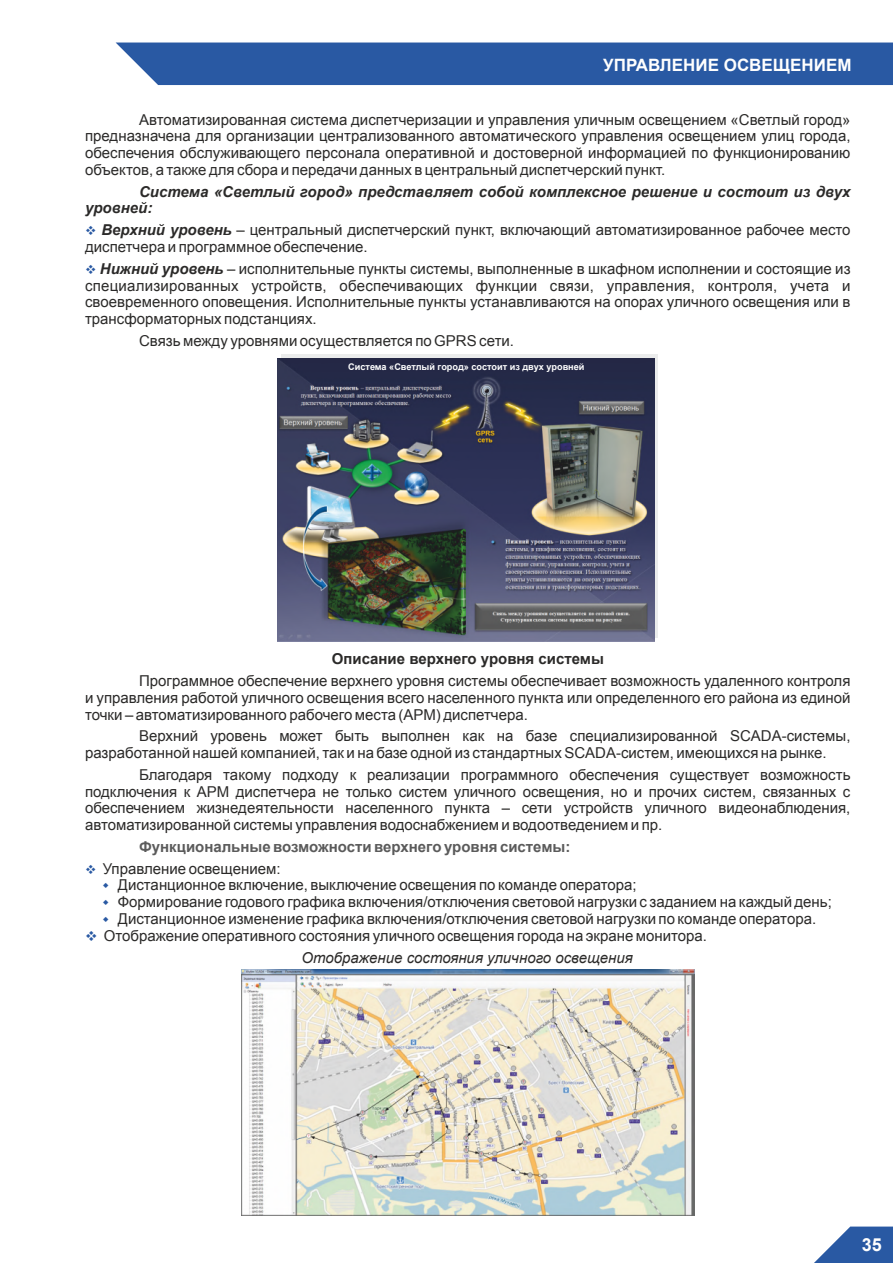
<style>
.page{position:relative;width:893px;height:1263px;background:#fff}
.page>*{position:absolute;margin:0;border:0;box-sizing:border-box;transform-origin:0 0}
.t1{font:700 18px "Arial";color:#fefefe}
.t2{font:700 16.95px "Arial";color:#fefefe}
.t3{font:15px/16.8px "Arial";color:#2b2a29;text-align:justify}
.t4{font:italic 700 15px/16.8px "Arial";color:#2b2a29}
.t5{font:700 15px "Arial";color:#5b5b5b}
.t6{font:italic 15px "Arial";color:#2b2a29}
.t7{font:700 15px "Arial";color:#2b2a29}
.t8{font:700 9.15px "Arial";color:#fefefe}
.s1{font-weight:700;font-style:italic}
</style>
<div class="page">
<div style="left:116px;top:43px;width:777px;height:42px;background:#2959a3"></div>
<svg style="left:814px;top:1226px;width:79px;height:37px"></svg>
<img style="left:241px;top:970px;width:453px;height:245px">
<div style="left:281px;top:355px;width:377px;height:283px;background:linear-gradient(to right,#ebecec,#ebecec)"></div>
<img style="left:278px;top:358px;width:376px;height:283px">
<p class="t2" style="left:603px;top:56px;width:250px">УПРАВЛЕНИЕ ОСВЕЩЕНИЕМ</p>
<p class="t3" style="left:85px;top:111px;width:767px;text-indent:54px">Автоматизированная система диспетчеризации и управления уличным освещением «Светлый город» предназначена для организации централизованного автоматического управления освещением улиц города, обеспечения обслуживающего персонала оперативной и достоверной информацией по функционированию объектов, а также для сбора и передачи данных в центральный диспетчерский пункт.</p>
<p class="t4" style="left:85px;top:183px;width:767px;text-indent:54px">Система «Светлый город» представляет собой комплексное решение и состоит из двух уровней:</p>
<p class="t3" style="left:85px;top:222px;width:767px;text-indent:16px"><span class="s1">Верхний уровень</span> – центральный диспетчерский пункт, включающий автоматизированное рабочее место диспетчера и программное обеспечение.</p>
<p class="t3" style="left:85px;top:260px;width:767px;text-indent:15px"><span class="s1">Нижний уровень</span> – исполнительные пункты системы, выполненные в шкафном исполнении и состоящие из специализированных устройств, обеспечивающих функции связи, управления, контроля, учета и своевременного оповещения. Исполнительные пункты устанавливаются на опорах уличного освещения или в трансформаторных подстанциях.</p>
<p class="t3" style="left:139px;top:332px;width:376px">Связь между уровнями осуществляется по GPRS сети.</p>
<p class="t8" style="left:348px;top:362px;width:238px">Система «Светлый город» состоит из двух уровней</p>
<p class="t7" style="left:332px;top:651px;width:274px">Описание верхнего уровня системы</p>
<p class="t3" style="left:85px;top:672px;width:767px;text-indent:54px">Программное обеспечение верхнего уровня системы обеспечивает возможность удаленного контроля и управления работой уличного освещения всего населенного пункта или определенного его района из единой точки – автоматизированного рабочего места (АРМ) диспетчера.</p>
<p class="t3" style="left:85px;top:728px;width:767px;text-indent:54px">Верхний уровень может быть выполнен как на базе специализированной SCADA-системы, разработанной нашей компанией, так и на базе одной из стандартных SCADA-систем, имеющихся на рынке.</p>
<p class="t3" style="left:85px;top:766px;width:767px;text-indent:54px">Благодаря такому подходу к реализации программного обеспечения существует возможность подключения к АРМ диспетчера не только систем уличного освещения, но и прочих систем, связанных с обеспечением жизнедеятельности населенного пункта – сети устройств уличного видеонаблюдения, автоматизированной системы управления водоснабжением и водоотведением и пр.</p>
<p class="t5" style="left:139px;top:838px;width:433px">Функциональные возможности верхнего уровня системы:</p>
<p class="t3" style="left:103px;top:860px;width:179px">Управление освещением:</p>
<p class="t3" style="left:118px;top:877px;width:520px">Дистанционное включение, выключение освещения по команде оператора;</p>
<p class="t3" style="left:118px;top:894px;width:715px">Формирование годового графика включения/отключения световой нагрузки с заданием на каждый день;</p>
<p class="t3" style="left:118px;top:910px;width:700px">Дистанционное изменение графика включения/отключения световой нагрузки по команде оператора.</p>
<p class="t3" style="left:104px;top:927px;width:605px">Отображение оперативного состояния уличного освещения города на экране монитора.</p>
<p class="t6" style="left:301px;top:950px;width:333px">Отображение состояния уличного освещения</p>
<p class="t1" style="left:862px;top:1235px;width:22px">35</p>
</div>
